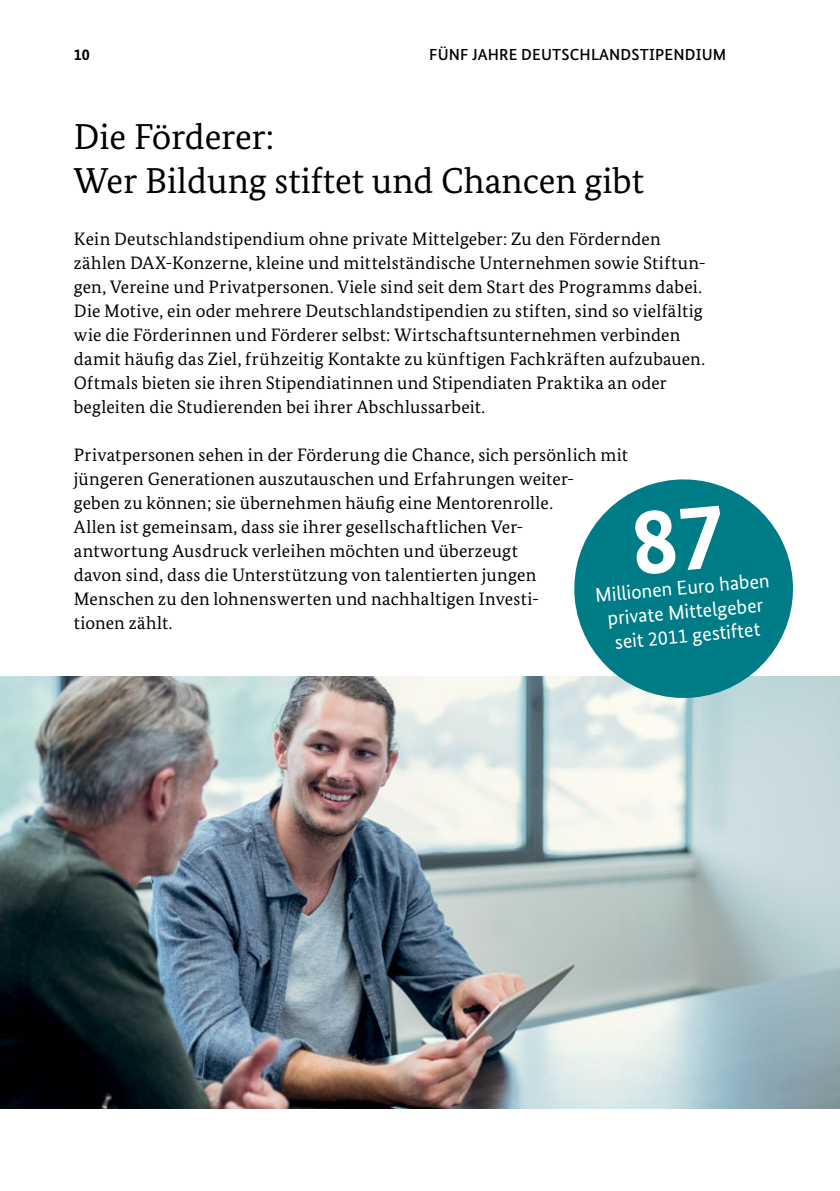
<style>
.page{position:relative;width:840px;height:1191px;background:#fff}
.page>*{position:absolute;margin:0;border:0;box-sizing:border-box;transform-origin:0 0}
.t1{font:36px/44px "Bundes Serif";color:#000}
.t2{font:20px/24px "Bundes Sans";color:#fff;text-align:center}
.t3{font:18px/24px "Bundes Serif";letter-spacing:.01em;color:#000}
.t4{font:500 16px "Bundes Sans";letter-spacing:.01em;color:#000}
.t5{font:700 16px "Bundes Sans";color:#000}
</style>
<div class="page">
<img style="left:0;top:677px;width:839px;height:431px">
<svg style="left:569px;top:479px;width:228px;height:224px;fill:#007c87"></svg>
<div style="left:632px;top:505px;width:92px;height:70px;background:#007c87"></div>
<p class="t5" style="left:74px;top:45px;width:17px">10</p>
<p class="t4" style="left:429px;top:45px;width:298px">FÜNF JAHRE DEUTSCHLANDSTIPENDIUM</p>
<h2 class="t1" style="left:74px;top:114px;width:571px">Die Förderer:<br>Wer Bildung stiftet und Chancen gibt</h2>
<p class="t3" style="left:74px;top:226px;width:633px">Kein Deutschlandstipendium ohne private Mittelgeber: Zu den Fördernden zählen DAX-Konzerne, kleine und mittelständische Unternehmen sowie Stiftun&shy;gen, Vereine und Privatpersonen. Viele sind seit dem Start des Programms dabei.<br>Die Motive, ein oder mehrere Deutschlandstipendien zu stiften, sind so vielfältig wie die Förderinnen und Förderer selbst: Wirtschaftsunternehmen verbinden damit häufig das Ziel, frühzeitig Kontakte zu künftigen Fachkräften aufzubauen.<br>Oftmals bieten sie ihren Stipendiatinnen und Stipendiaten Praktika an oder begleiten die Studierenden bei ihrer Abschlussarbeit.</p>
<p class="t3" style="left:74px;top:442px;width:555px">Privatpersonen sehen in der Förderung die Chance, sich persönlich mit jüngeren Generationen auszutauschen und Erfahrungen weiter-<br>geben zu können; sie übernehmen häufig eine Mentorenrolle.<br>Allen ist gemeinsam, dass sie ihrer gesellschaftlichen Ver-<br>antwortung Ausdruck verleihen möchten und überzeugt<br>davon sind, dass die Unterstützung von talentierten jungen<br>Menschen zu den lohnenswerten und nachhaltigen Investi-<br>tionen zählt.</p>
<h3 class="t2" style="left:594px;top:583px;width:176px;rotate:-5deg">Millionen Eur o haben private Mittelgeber seit 2011 gestiftet</h3>
</div>
